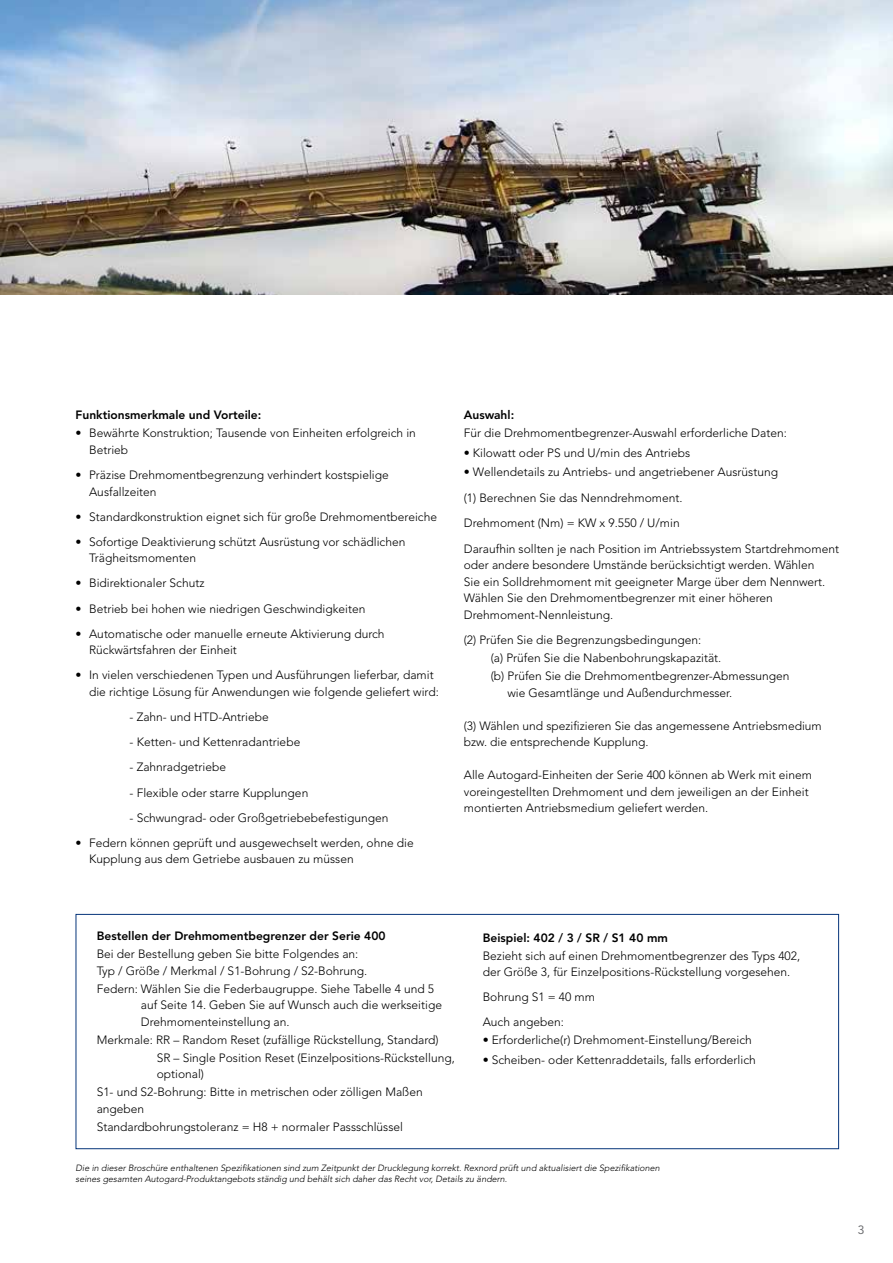
<style>
.page{position:relative;width:893px;height:1263px;background:#fff}
.page>*{position:absolute;margin:0;border:0;box-sizing:border-box;transform-origin:0 0}
.t1{font:300 12px/16.5px "Avenir LT Std";color:#000}
.t2{font:800 12px "Avenir LT Std";color:#000}
.t3{font:12px "Avenir LT Std";color:#6d6e71}
.t4{font:italic 300 9px/10.8px "Avenir LT Std";color:#000}
</style>
<div class="page">
<div style="left:76px;top:914px;width:763px;height:235px;border:1px solid #06357a"></div>
<img style="left:0;top:0;width:893px;height:295px">
<p class="t2" style="left:76px;top:408px;width:187px">Funktionsmerkmale und Vorteile:</p>
<p class="t1" style="left:89px;top:425px;width:328px;text-indent:-14px">• Bewährte Konstruktion; Tausende von Einheiten erfolgreich in<br>Betrieb</p>
<p class="t1" style="left:89px;top:467px;width:301px;text-indent:-14px">• Präzise Drehmomentbegrenzung verhindert kostspielige<br>Ausfallzeiten</p>
<p class="t1" style="left:76px;top:508px;width:363px">• Standardkonstruktion eignet sich für große Drehmomentbereiche</p>
<p class="t1" style="left:89px;top:533px;width:318px;text-indent:-14px">• Sofortige Deaktivierung schützt Ausrüstung vor schädlichen<br>Trägheitsmomenten</p>
<p class="t1" style="left:76px;top:575px;width:130px">• Bidirektionaler Schutz</p>
<p class="t1" style="left:76px;top:600px;width:291px">• Betrieb bei hohen wie niedrigen Geschwindigkeiten</p>
<p class="t1" style="left:89px;top:625px;width:297px;text-indent:-14px">• Automatische oder manuelle erneute Aktivierung durch<br>Rückwärtsfahren der Einheit</p>
<p class="t1" style="left:89px;top:667px;width:351px;text-indent:-14px">• In vielen verschiedenen Typen und Ausführungen lieferbar, damit die richtige Lösung für Anwendungen wie folgende geliefert wird:</p>
<p class="t1" style="left:130px;top:709px;width:141px">- Zahn- und HTD-Antriebe</p>
<p class="t1" style="left:130px;top:734px;width:172px">- Ketten- und Kettenradantriebe</p>
<p class="t1" style="left:130px;top:759px;width:98px">- Zahnradgetriebe</p>
<p class="t1" style="left:130px;top:784px;width:180px">- Flexible oder starre Kupplungen</p>
<p class="t1" style="left:130px;top:809px;width:260px">- Schwungrad- oder Großgetriebebefestigungen</p>
<p class="t1" style="left:89px;top:834px;width:326px;text-indent:-14px">• Federn können geprüft und ausgewechselt werden, ohne die<br>Kupplung aus dem Getriebe ausbauen zu müssen</p>
<p class="t2" style="left:464px;top:408px;width:52px">Auswahl:</p>
<p class="t1" style="left:464px;top:425px;width:325px">Für die Drehmomentbegrenzer-Auswahl erforderliche Daten:</p>
<p class="t1" style="left:464px;top:445px;width:228px">• Kilowatt oder PS und U/min des Antriebs</p>
<p class="t1" style="left:464px;top:460px;width:377px;line-height:25.5px">• Wellendetails zu Antriebs- und angetriebener Ausrüstung<br>(1) Berechnen Sie das Nenndrehmoment.<br>Drehmoment (Nm) = KW x 9.550 / U/min<br>Daraufhin sollten je nach Position im Antriebssystem Startdrehmoment</p>
<p class="t1" style="left:464px;top:557px;width:363px">oder andere besondere Umstände berücksichtigt werden. Wählen Sie ein Solldrehmoment mit geeigneter Marge über dem Nennwert.<br>Wählen Sie den Drehmomentbegrenzer mit einer höheren Drehmoment-Nennleistung.</p>
<p class="t1" style="left:491px;top:631px;width:300px;line-height:18px;text-indent:-27px">(2) Prüfen Sie die Begrenzungsbedingungen:<br>(a) Prüfen Sie die Nabenbohrungskapazität.<br>(b) Prüfen Sie die Drehmomentbegrenzer-Abmessungen</p>
<p class="t1" style="left:507px;top:685px;width:226px">wie Gesamtlänge und Außendurchmesser.</p>
<p class="t1" style="left:464px;top:718px;width:360px">(3) Wählen und spezifizieren Sie das angemessene Antriebsmedium bzw. die entsprechende Kupplung.</p>
<p class="t1" style="left:464px;top:767px;width:350px">Alle Autogard-Einheiten der Serie 400 können ab Werk mit einem voreingestellten Drehmoment und dem jeweiligen an der Einheit montierten Antriebsmedium geliefert werden.</p>
<p class="t2" style="left:97px;top:929px;width:290px">Bestellen der Drehmomentbegrenzer der Serie 400</p>
<p class="t1" style="left:97px;top:946px;width:272px">Bei der Bestellung geben Sie bitte Folgendes an:<br>Typ / Größe / Merkmal / S1-Bohrung / S2-Bohrung.</p>
<p class="t1" style="left:141px;top:980px;width:303px;text-indent:-44px">Federn: Wählen Sie die Federbaugruppe. Siehe Tabelle 4 und 5 auf Seite 14. Geben Sie auf Wunsch auch die werkseitige<br>Drehmomenteinstellung an.</p>
<p class="t1" style="left:157px;top:1030px;width:300px;line-height:18px;text-indent:-60px">Merkmale: RR – Random Reset (zufällige Rückstellung, Standard)<br>SR – Single Position Reset (Einzelpositions-Rückstellung,</p>
<p class="t1" style="left:97px;top:1065px;width:327px;line-height:18px;text-indent:60px">optional)<br>S1- und S2-Bohrung: Bitte in metrischen oder zölligen Maßen</p>
<p class="t1" style="left:97px;top:1099px;width:308px;line-height:18px">angeben<br>Standardbohrungstoleranz = H8 + normaler Passschlüssel</p>
<p class="t2" style="left:483px;top:930px;width:187px">Beispiel: 402 / 3 / SR / S1 40 mm</p>
<p class="t1" style="left:483px;top:947px;width:319px">Bezieht sich auf einen Drehmomentbegrenzer des Typs 402, der Größe 3, für Einzelpositions-Rückstellung vorgesehen.</p>
<p class="t1" style="left:483px;top:984px;width:114px;line-height:25.2px">Bohrung S1 = 40 mm<br>Auch angeben:</p>
<p class="t1" style="left:483px;top:1032px;width:271px">• Erforderliche(r) Drehmoment-Einstellung/Bereich</p>
<p class="t1" style="left:483px;top:1051px;width:275px">• Scheiben- oder Kettenraddetails, falls erforderlich</p>
<p class="t4" style="left:76px;top:1162px;width:586px">Die in dieser Broschüre enthaltenen Spezifikationen sind zum Zeitpunkt der Drucklegung korrekt. Rexnord prüft und aktualisiert die Spezifikationen seines gesamten Autogard-Produktangebots ständig und behält sich daher das Recht vor, Details zu ändern.</p>
<p class="t3" style="left:858px;top:1222px;width:8px">3</p>
</div>
